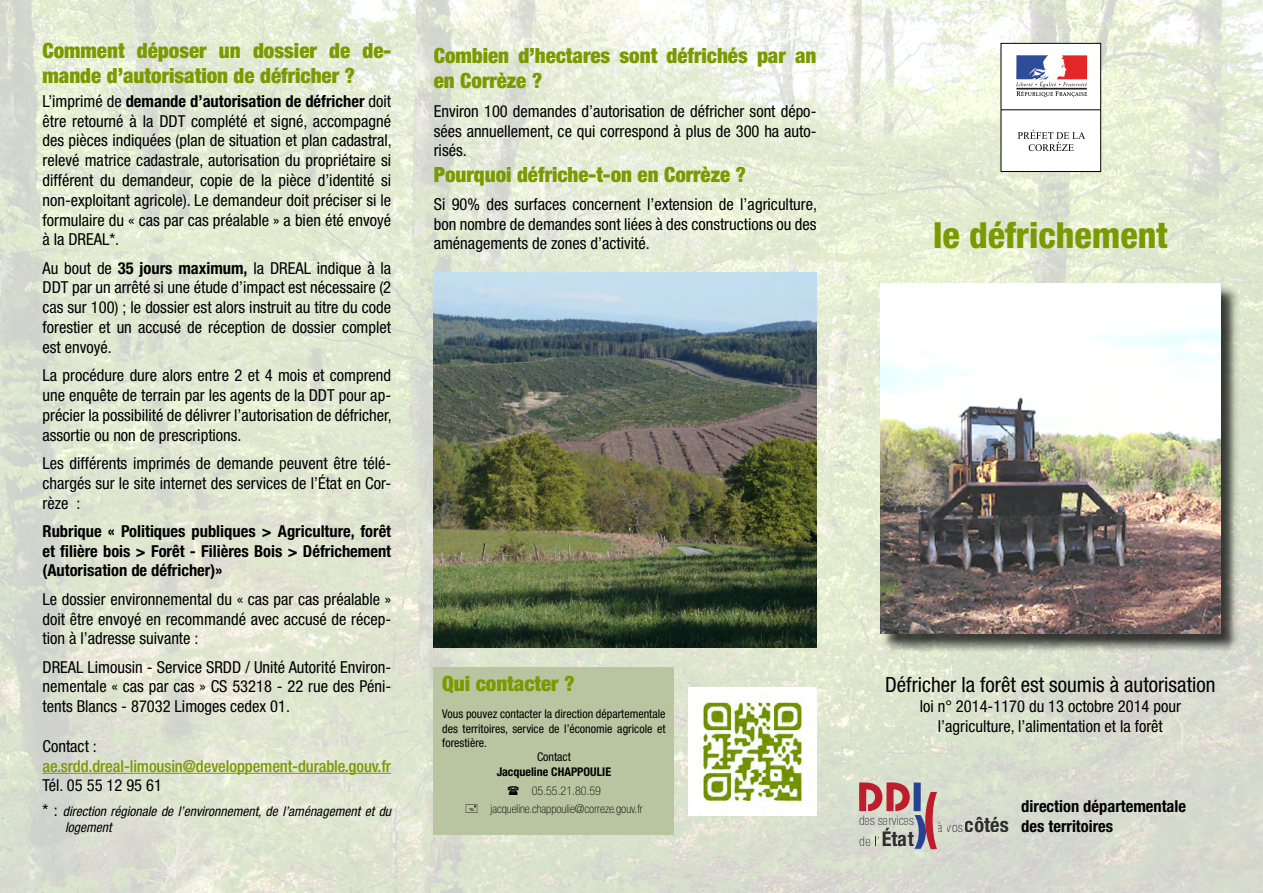
<style>
.page{position:relative;width:1263px;height:893px;background:#fff}
.page>*{position:absolute;margin:0;border:0;box-sizing:border-box;transform-origin:0 0}
.titre_plaquette{font:800 condensed 36px "Helvetica Neue LT Std";color:#799a00}
.titre_de_chapitre{font:900 condensed 21px/25.2px "Helvetica Neue LT Std";color:#799a00}
.t1{font:condensed 21px "Helvetica Neue LT Std";color:#000}
.t2{font:700 condensed 20.25px "Helvetica Neue LT Std";color:#2d2c2e}
.t3{font:condensed 16.5px/19.8px "Helvetica Neue LT Std";color:#000;text-align:justify}
.t4{font:700 condensed 16.5px/19.8px "Helvetica Neue LT Std";color:#000;text-align:justify}
.t5{font:500 condensed 16.5px/19.8px "Helvetica Neue LT Std";letter-spacing:-.005em;color:#799a00}
.t6{font:italic condensed 13.5px/16.2px "Helvetica Neue LT Std";color:#000}
.t7{font:100 condensed 13.35px "Helvetica Neue LT Std";color:#2d2c2e}
.t8{font:condensed 12px/14.4px "Helvetica Neue LT Std";color:#000;text-align:justify}
.t9{font:100 condensed 12px "Helvetica Neue LT Std";color:#000}
.t10{font:700 condensed 12px "Helvetica Neue LT Std";color:#000}
.s1{font-weight:700}
.s2{font-weight:400;color:#000}
.s3{font-style:normal;font-size:16.5px}
.s4{font-weight:100;font-size:13.35px}
</style>
<div class="page">
<img style="left:0;top:0;width:1263px;height:893px">
<div style="left:1001px;top:43px;width:100px;height:129px;background:#fff"></div>
<div style="left:1000px;top:43px;width:101px;height:129px;border:1px solid #000"></div>
<hr style="left:1001px;top:109px;width:100px;height:1px;background:#000">
<svg style="left:1016px;top:55px;width:71px;height:42px"></svg>
<svg style="left:1018px;top:130px;width:67px;height:21px"></svg>
<div style="left:882px;top:285px;width:357px;height:368px;background:#000;opacity:.75"></div>
<img style="left:880px;top:283px;width:340px;height:351px">
<svg style="left:859px;top:781px;width:78px;height:68px;background:#c19fa0"></svg>
<hr style="left:43px;top:773px;width:348px;height:1px;background:#799a00">
<div style="left:434px;top:668px;width:240px;height:167px;background:#b8c5a0"></div>
<img style="left:434px;top:272px;width:382px;height:376px">
<img style="left:689px;top:688px;width:127px;height:127px">
<p class="titre_de_chapitre" style="left:43px;top:37px;width:350px">Comment déposer un dossier de de&shy;mande d’autorisation de défricher ?</p>
<p class="t3" style="left:43px;top:91px;width:351px">L’imprimé de <span class="s1">demande d’autorisation de défricher</span> doit être retourné à la DDT complété et signé, accompagné des pièces indiquées (plan de situation et plan cadastral, relevé matrice cadastrale, autorisation du propriétaire si différent du demandeur, copie de la pièce d’identité si non-exploitant agricole). Le demandeur doit préciser si le formulaire du « cas par cas préalable » a bien été envoyé à la DREAL*.</p>
<p class="t3" style="left:43px;top:258px;width:350px">Au bout de <span class="s1">35 jours maximum,</span> la DREAL indique à la DDT par un arrêté si une étude d’impact est nécessaire (2 cas sur 100) ; le dossier est alors instruit au titre du code forestier et un accusé de réception de dossier complet est envoyé.</p>
<p class="t3" style="left:43px;top:365px;width:351px">La procédure dure alors entre 2 et 4 mois et comprend une enquête de terrain par les agents de la DDT pour ap&shy;précier la possibilité de délivrer l’autorisation de défricher, assortie ou non de prescriptions.</p>
<p class="t3" style="left:43px;top:453px;width:350px">Les différents imprimés de demande peuvent être télé&shy;chargés sur le site internet des services de l’État en Cor&shy;rèze :</p>
<p class="t4" style="left:43px;top:521px;width:350px">Rubrique « Politiques publiques &gt; Agriculture, forêt et filière bois &gt; Forêt - Filières Bois &gt; Défrichement (Autorisation de défricher)»</p>
<p class="t3" style="left:43px;top:589px;width:350px">Le dossier environnemental du « cas par cas préalable » doit être envoyé en recommandé avec accusé de récep&shy;tion à l’adresse suivante :</p>
<p class="t3" style="left:43px;top:657px;width:350px">DREAL Limousin - Service SRDD / Unité Autorité Environ&shy;nementale « cas par cas » CS 53218 - 22 rue des Péni&shy;tents Blancs - 87032 Limoges cedex 01.</p>
<p class="t3" style="left:43px;top:736px;width:56px">Contact :</p>
<p class="t5" style="left:43px;top:756px;width:350px">ae.srdd.dreal-limousin@developpement-durable.gouv.fr<br><span class="s2">Tél. 05 55 12 95 61</span></p>
<p class="t6" style="left:65px;top:803px;width:328px;text-indent:-22px"><span class="s3">* :</span> direction régionale de l’environnement, de l’aménagement et du logement</p>
<p class="titre_de_chapitre" style="left:434px;top:43px;width:384px">Combien d’hectares sont défrichés par an en Corrèze ?</p>
<p class="t3" style="left:434px;top:101px;width:384px">Environ 100 demandes d’autorisation de défricher sont dépo&shy;sées annuellement, ce qui correspond à plus de 300 ha auto&shy;risés.</p>
<p class="titre_de_chapitre" style="left:434px;top:161px;width:314px">Pourquoi défriche-t-on en Corrèze ?</p>
<p class="t3" style="left:434px;top:194px;width:385px">Si 90% des surfaces concernent l’extension de l’agriculture, bon nombre de demandes sont liées à des constructions ou des aménagements de zones d’activité.</p>
<p class="titre_de_chapitre" style="left:442px;top:671px;width:134px">Qui contacter ?</p>
<p class="t8" style="left:442px;top:707px;width:225px">Vous pouvez contacter la direction départementale des territoires, service de l’économie agricole et forestière.</p>
<p class="t8" style="left:537px;top:750px;width:35px">Contact</p>
<p class="t10" style="left:497px;top:764px;width:116px">Jacqueline CHAPPOULIE</p>
<p class="t9" style="left:532px;top:784px;width:71px">05.55.21.80.59</p>
<p class="t9" style="left:490px;top:802px;width:154px">jacqueline.chappoulie@correze.gouv.fr</p>
<p class="titre_plaquette" style="left:933px;top:213px;width:236px">le défrichement</p>
<p class="t1" style="left:885px;top:673px;width:332px">Défricher la forêt est soumis à autorisation</p>
<p class="t3" style="left:920px;top:696px;width:263px;text-align:center">loi n° 2014-1170 du 13 octobre 2014 pour l’agriculture, l’alimentation et la forêt</p>
<p class="t7" style="left:859px;top:812px;width:56px">des services</p>
<p class="t2" style="left:881px;top:826px;width:34px">État</p>
<p class="t2" style="left:938px;top:812px;width:72px"><span class="s4">à vos</span>côtés</p>
<p class="t4" style="left:1021px;top:796px;width:166px">direction départementale</p>
<p class="t4" style="left:1021px;top:816px;width:93px">des territoires</p>
</div>
